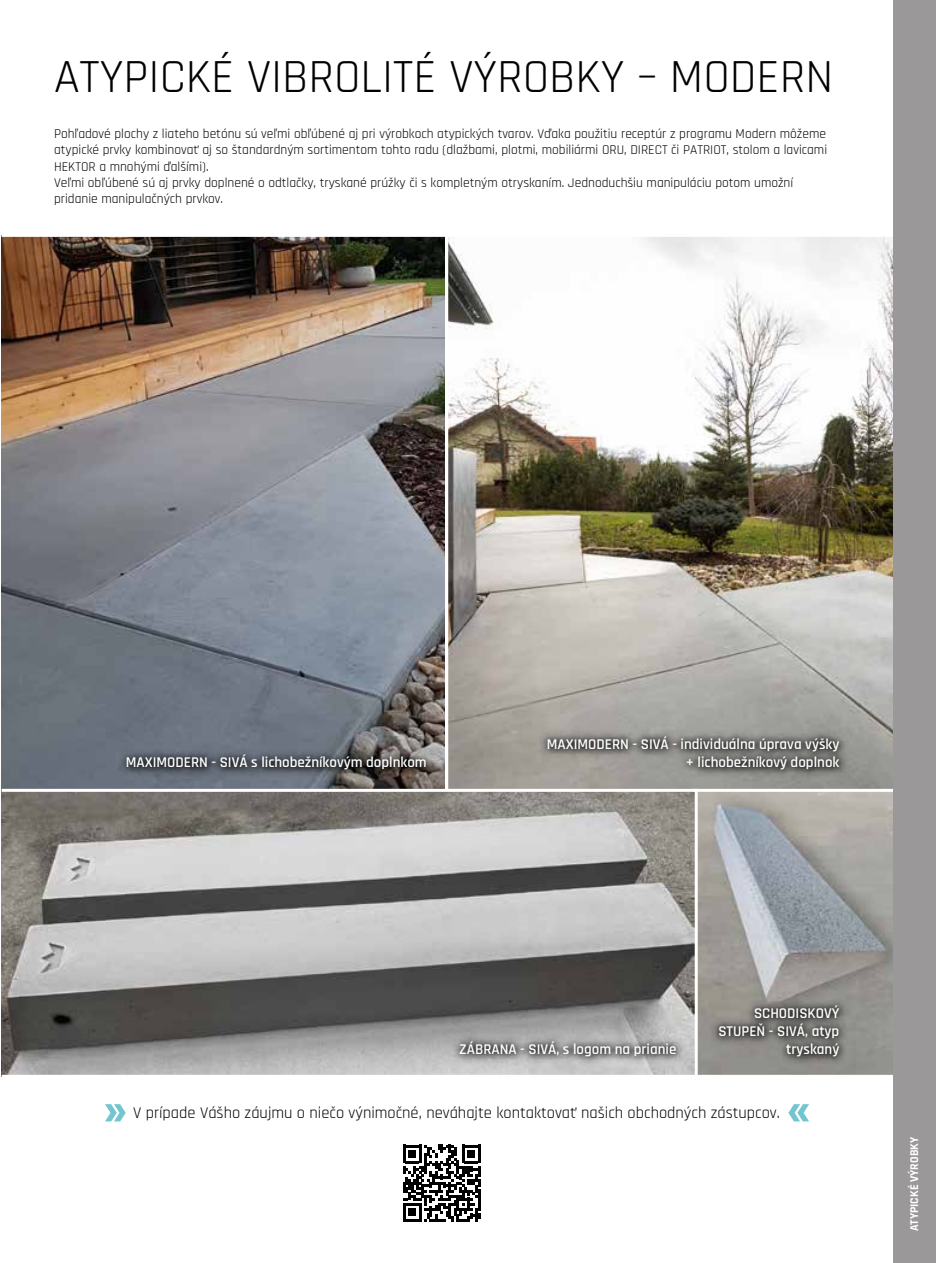
<style>
.page{position:relative;width:936px;height:1263px;background:#fff}
.page>*{position:absolute;margin:0;border:0;box-sizing:border-box;transform-origin:0 0}
.t1{font:48px "Rajdhani";color:#000}
.t2{font:16.5px "Rajdhani";color:#000}
.t3{font:600 15px/18px "Rajdhani";color:#fff;text-align:right}
.t4{font:13.5px/16.2px "Rajdhani";color:#000}
.t5{font:700 12px "Rajdhani";color:#fff}
</style>
<div class="page">
<img style="left:4px;top:238px;width:440px;height:551px">
<img style="left:449px;top:238px;width:444px;height:551px">
<img style="left:697px;top:793px;width:196px;height:281px">
<div style="left:692px;top:789px;width:209px;height:289px;border:3px solid #fff"></div>
<svg style="left:4px;top:793px;width:689px;height:281px;background:#949392"></svg>
<div style="left:0;top:789px;width:697px;height:289px;border:3px solid #fff"></div>
<div style="left:118px;top:745px;width:317px;height:33px;background:#000;opacity:.75"></div>
<div style="left:538px;top:727px;width:310px;height:51px;background:#000;opacity:.75"></div>
<div style="left:451px;top:1033px;width:234px;height:33px;background:#000;opacity:.75"></div>
<div style="left:709px;top:996px;width:139px;height:69px;background:#000;opacity:.75"></div>
<svg style="left:105px;top:1104px;width:21px;height:17px"></svg>
<svg style="left:788px;top:1104px;width:21px;height:17px"></svg>
<svg style="left:403px;top:1145px;width:77px;height:76px"></svg>
<div style="left:893px;top:0;width:42px;height:1263px;background:#9a9898"></div>
<h1 class="t1" style="left:54px;top:50px;width:780px">ATYPICKÉ VIBROLITÉ VÝROBKY – MODERN</h1>
<p class="t4" style="left:54px;top:126px;width:774px">Pohľadové plochy z liateho betónu sú veľmi obľúbené aj pri výrobkoch atypických tvarov. Vďaka použitiu receptúr z programu Modern môžeme atypické prvky kombinovať aj so štandardným sortimentom tohto radu (dlažbami, plotmi, mobiliármi ORU, DIRECT či PATRIOT, stolom a lavicami HEKTOR a mnohými ďalšími).<br>Veľmi obľúbené sú aj prvky doplnené o odtlačky, tryskané prúžky či s kompletným otryskaním. Jednoduchšiu manipuláciu potom umožní pridanie manipulačných prvkov.</p>
<p class="t3" style="left:126px;top:753px;width:302px">MAXIMODERN - SIVÁ s lichobežníkovým doplnkom</p>
<p class="t3" style="left:547px;top:735px;width:294px">MAXIMODERN - SIVÁ - individuálna úprava výšky + lichobežníkový doplnok</p>
<p class="t3" style="left:459px;top:1041px;width:219px">ZÁBRANA - SIVÁ, s logom na prianie</p>
<p class="t3" style="left:718px;top:1004px;width:122px">SCHODISKOVÝ<br>STUPEŇ - SIVÁ, atyp tryskaný</p>
<p class="t2" style="left:133px;top:1103px;width:648px">V prípade Vášho záujmu o niečo výnimočné, neváhajte kontaktovať našich obchodných zástupcov.</p>
<p class="t5" style="left:906px;top:1231px;width:96px;rotate:-90deg">ATYPICKÉ VÝROBKY</p>
</div>
